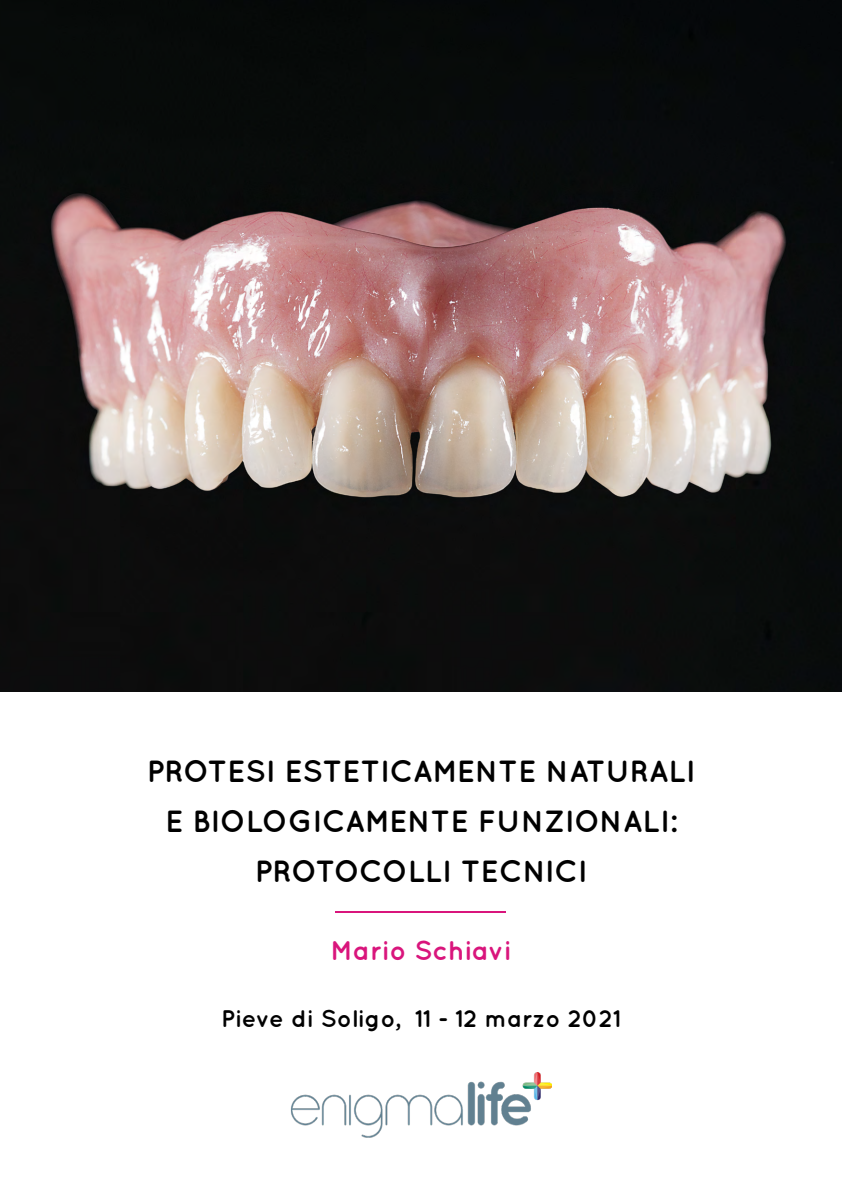
<style>
.page{position:relative;width:842px;height:1191px;background:#fff}
.page>*{position:absolute;margin:0;border:0;box-sizing:border-box;transform-origin:0 0}
.t1{font:700 30.6px/50.4px "Quicksand";color:#000;text-align:center}
.t2{font:700 27px "Quicksand";color:#d9157c}
.t3{font:700 24px "Quicksand";color:#000}
</style>
<div class="page">
<img style="left:290px;top:1072px;width:262px;height:66px">
<img style="left:0;top:0;width:842px;height:692px">
<hr style="left:336px;top:911px;width:170px;height:1px;background:#d9157c">
<p class="t1" style="left:147px;top:744px;width:550px">PROTESI ESTETICAMENTE NATURALI<br>E BIOLOGICAMENTE FUNZIONALI:<br>PROTOCOLLI TECNICI</p>
<p class="t2" style="left:330px;top:934px;width:182px">Mario Schiavi</p>
<p class="t3" style="left:221px;top:1004px;width:401px">Pieve di Soligo, 11 - 12 marzo 2021</p>
</div>
